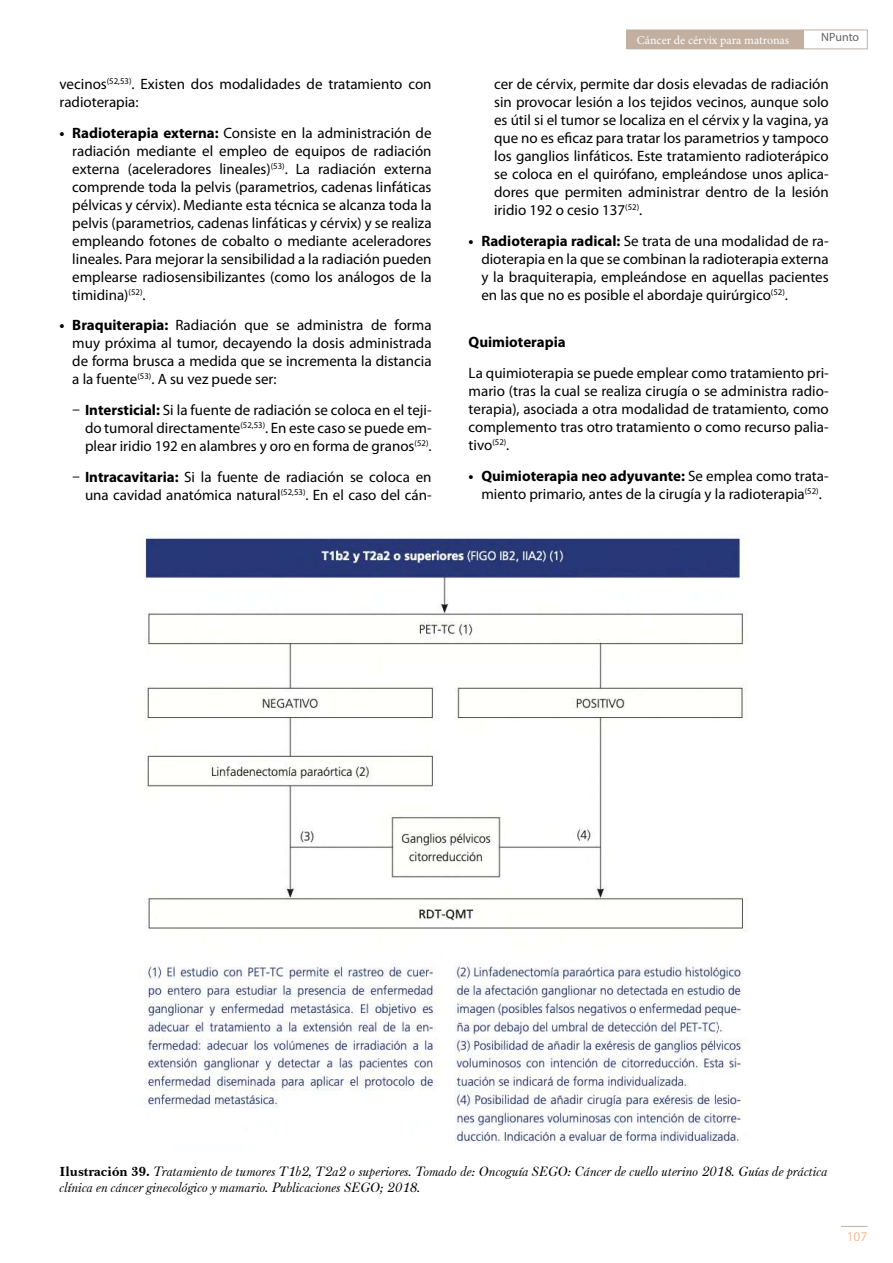
<style>
.page{position:relative;width:893px;height:1263px;background:#fff}
.page>*{position:absolute;margin:0;border:0;box-sizing:border-box;transform-origin:0 0}
.t1{font:15px/18px "Myriad Pro";color:#000;text-align:justify}
.t2{font:700 15px "Myriad Pro";color:#000}
.t3{font:italic 13.5px/16.2px "Baskerville F";color:#000}
.t4{font:13.5px "Myriad Pro";color:#f6bc96}
.t5{font:12px "Minion Pro";color:#fff}
.t6{font:12px "Myriad Pro";letter-spacing:-.005em;color:#646363}
.s1{font-weight:700}
.s2{font-style:italic}
.s3{font-family:"Baskerville BT";font-weight:700;font-style:normal}
</style>
<div class="page">
<svg style="left:841px;top:1226px;width:26px;height:1px"></svg>
<div style="left:627px;top:30px;width:240px;height:19px;border:1px solid #c2afa0"></div>
<div style="left:627px;top:30px;width:177px;height:19px;background:#c2afa0"></div>
<img style="left:144px;top:537px;width:604px;height:607px">
<p class="t1" style="left:60px;top:75px;width:374px">vecinos<sup>(52,53)</sup>. Existen dos modalidades de tratamiento con radioterapia:</p>
<p class="t1" style="left:72px;top:123px;width:361px;text-indent:-13px"><span class="s1">• Radioterapia externa:</span> Consiste en la administración de radiación mediante el empleo de equipos de radiación externa (aceleradores lineales)<sup>(53)</sup>. La radiación externa comprende toda la pelvis (parametrios, cadenas linfáticas pélvicas y cérvix). Mediante esta técnica se alcanza toda la pelvis (parametrios, cadenas linfáticas y cérvix) y se realiza empleando fotones de cobalto o mediante aceleradores lineales. Para mejorar la sensibilidad a la radiación pueden emplearse radiosensibilizantes (como los análogos de la timidina)<sup>(52)</sup>.</p>
<p class="t1" style="left:72px;top:316px;width:361px;text-indent:-13px"><span class="s1">• Braquiterapia:</span> Radiación que se administra de forma muy próxima al tumor, decayendo la dosis administrada de forma brusca a medida que se incrementa la distancia a la fuente<sup>(53)</sup>. A su vez puede ser:</p>
<p class="t1" style="left:85px;top:401px;width:348px;text-indent:-13px"><span class="s2">ū</span> <span class="s1">Intersticial:</span> Si la fuente de radiación se coloca en el teji&shy;do tumoral directamente<sup>(52,53)</sup>. En este caso se puede em&shy;plear iridio 192 en alambres y oro en forma de granos<sup>(52)</sup>.</p>
<p class="t1" style="left:72px;top:468px;width:361px;text-align:right"><span class="s2">ū</span> <span class="s1">Intracavitaria:</span> Si la fuente de radiación se coloca en una cavidad anatómica natural<sup>(52,53)</sup>. En el caso del cán-</p>
<p class="t5" style="left:637px;top:32px;width:154px">Cáncer de cérvix para matronas</p>
<p class="t6" style="left:821px;top:30px;width:40px">NPunto</p>
<p class="t1" style="left:494px;top:75px;width:336px">cer de cérvix, permite dar dosis elevadas de radiación sin provocar lesión a los tejidos vecinos, aunque solo es útil si el tumor se localiza en el cérvix y la vagina, ya que no es eficaz para tratar los parametrios y tampoco los ganglios linfáticos. Este tratamiento radioterápico se coloca en el quirófano, empleándose unos aplica&shy;dores que permiten administrar dentro de la lesión iridio 192 o cesio 137<sup>(52)</sup>.</p>
<p class="t1" style="left:481px;top:231px;width:349px;text-indent:-13px"><span class="s1">• Radioterapia radical:</span> Se trata de una modalidad de ra&shy;dioterapia en la que se combinan la radioterapia externa y la braquiterapia, empleándose en aquellas pacientes en las que no es posible el abordaje quirúrgico<sup>(52)</sup>.</p>
<p class="t2" style="left:469px;top:334px;width:99px">Quimioterapia</p>
<p class="t1" style="left:469px;top:364px;width:362px">La quimioterapia se puede emplear como tratamiento pri&shy;mario (tras la cual se realiza cirugía o se administra radio&shy;terapia), asociada a otra modalidad de tratamiento, como complemento tras otro tratamiento o como recurso palia&shy;tivo<sup>(52)</sup>.</p>
<p class="t1" style="left:469px;top:467px;width:362px;text-align:center"><span class="s1">• Quimioterapia neo adyuvante:</span> Se emplea como trata&shy;miento primario, antes de la cirugía y la radioterapia<sup>(52)</sup>.</p>
<p class="t3" style="left:60px;top:1163px;width:769px"><span class="s3">Ilustración 39.</span> Tratamiento de tumores T1b2, T2a2 o superiores. Tomado de: Oncoguía SEGO: Cáncer de cuello uterino 2018. Guías de práctica clínica en cáncer ginecológico y mamario. Publicaciones SEGO; 2018.</p>
<p class="t4" style="left:847px;top:1228px;width:22px">107</p>
</div>
